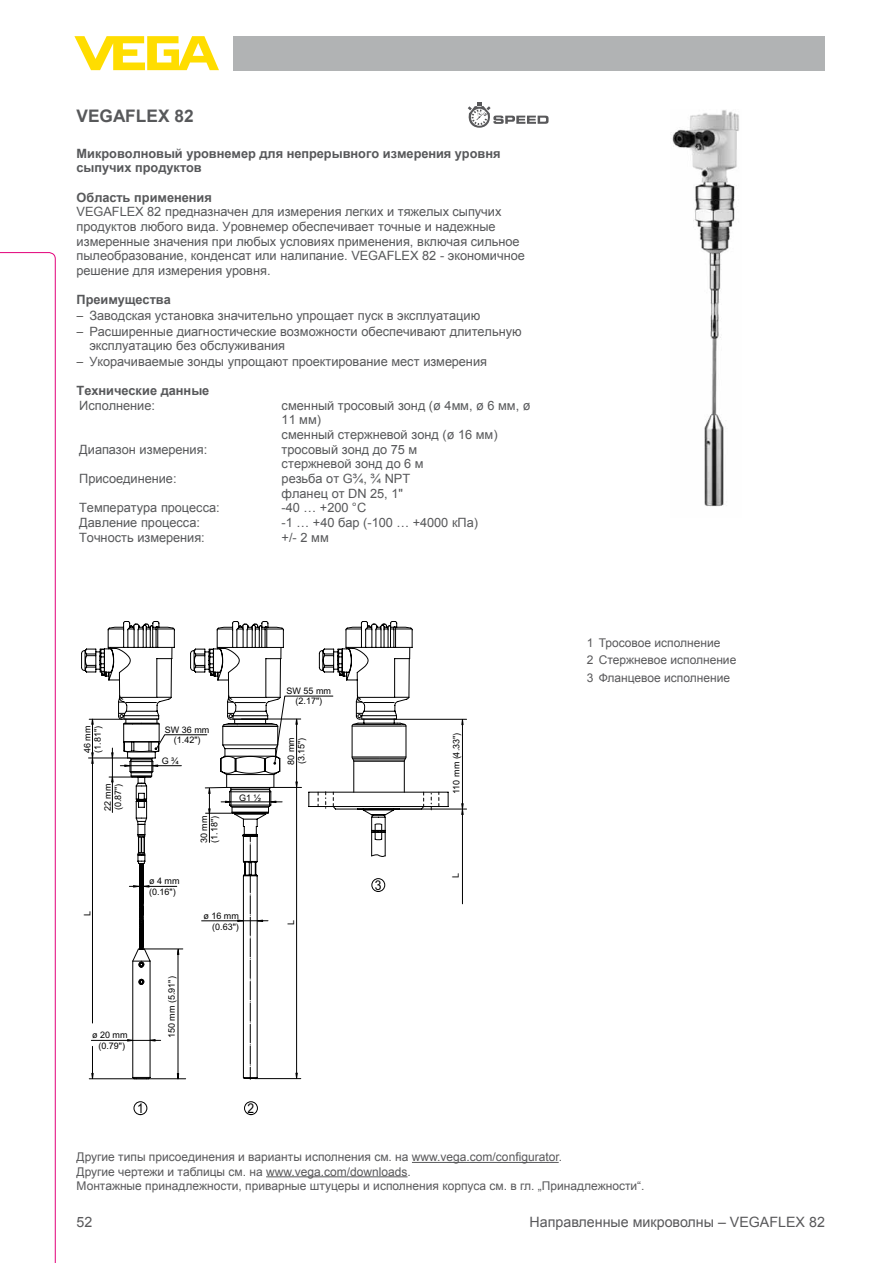
<style>
.page{position:relative;width:893px;height:1263px;background:#fff}
.page>*{position:absolute;margin:0;border:0;box-sizing:border-box;transform-origin:0 0}
.t1{font:700 17.25px "Arial";color:#57585a}
.t2{font:14.25px "Arial";color:#58585a}
.t3{font:13.5px "Arial";color:#000;scale:.9 1}
.t4{font:12.75px/14.7px "Arial";color:#57585a}
.t5{font:700 12.75px/14.7px "Arial";color:#57585a}
.t6{font:12px/17.7px "Arial";color:#58585a}
.t7{font:9px/10.5px "Arial";color:#000}
</style>
<div class="page">
<div style="left:234px;top:36px;width:591px;height:34px;background:#b1b3b4"></div>
<svg style="left:74px;top:36px;width:145px;height:34px"></svg>
<svg style="left:468px;top:102px;width:81px;height:26px"></svg>
<img style="left:672px;top:110px;width:67px;height:397px">
<div style="left:134px;top:1101px;width:13px;height:14px;background:#fff;border:1px solid #000;border-radius:50%"></div>
<div style="left:244px;top:1101px;width:14px;height:14px;background:#fff;border:1px solid #000;border-radius:50%"></div>
<svg style="left:81px;top:621px;width:386px;height:459px"></svg>
<hr style="left:412px;top:1162px;width:147px;height:1px;background:#58585a">
<hr style="left:266px;top:1176px;width:141px;height:1px;background:#58585a">
<svg style="left:0;top:252px;width:56px;height:1011px"></svg>
<h1 class="t1" style="left:77px;top:105px;width:119px">VEGAFLEX 82</h1>
<p class="t5" style="left:77px;top:146px;width:425px">Микроволновый уровнемер для непрерывного измерения уровня сыпучих продуктов</p>
<p class="t5" style="left:77px;top:190px;width:137px">Область применения</p>
<p class="t4" style="left:77px;top:205px;width:450px">VEGAFLEX 82 предназначен для измерения легких и тяжелых сыпучих продуктов любого вида. Уровнемер обеспечивает точные и надежные измеренные значения при любых условиях применения, включая сильное пылеобразование, конденсат или налипание. VEGAFLEX 82 - экономичное решение для измерения уровня.</p>
<p class="t5" style="left:77px;top:293px;width:96px">Преимущества</p>
<p class="t4" style="left:89px;top:308px;width:434px;line-height:15.3px">Заводcкая установка значительно упрощает пуск в эксплуатацию Расширенные диагностические возможности обеспечивают длительную эксплуатацию без обслуживания<br>Укорачиваемые зонды упрощают проектирование мест измерения</p>
<p class="t5" style="left:77px;top:383px;width:134px">Технические данные</p>
<p class="t4" style="left:79px;top:398px;width:77px">Исполнение:</p>
<p class="t4" style="left:282px;top:398px;width:251px">сменный тросовый зонд (ø 4мм, ø 6 мм, ø<br>11 мм)<br>сменный стержневой зонд (ø 16 мм)</p>
<p class="t4" style="left:79px;top:442px;width:129px">Диапазон измерения:</p>
<p class="t4" style="left:282px;top:442px;width:144px">тросовый зонд до 75 м стержневой зонд до 6 м</p>
<p class="t4" style="left:79px;top:471px;width:99px">Присоединение:</p>
<p class="t4" style="left:282px;top:471px;width:130px">резьба от G¾, ¾ NPT фланец от DN 25, 1"</p>
<p class="t4" style="left:79px;top:501px;width:142px">Температура процесса:</p>
<p class="t4" style="left:282px;top:501px;width:86px">-40 … +200 °C</p>
<p class="t4" style="left:79px;top:515px;width:122px">Давление процесса:</p>
<p class="t4" style="left:282px;top:515px;width:198px">-1 … +40 бар (-100 … +4000 кПа)</p>
<p class="t4" style="left:79px;top:530px;width:127px">Точность измерения:</p>
<p class="t4" style="left:282px;top:530px;width:49px">+/- 2 мм</p>
<p class="t7" style="left:82px;top:753px;width:29px;rotate:-90deg">46 mm (1.81")</p>
<p class="t7" style="left:102px;top:811px;width:29px;rotate:-90deg">22 mm (0.87")</p>
<p class="t7" style="left:82px;top:916px;width:6px;rotate:-90deg">L</p>
<p class="t7" style="left:92px;top:1030px;width:37px;text-align:center">ø 20 mm (0.79")</p>
<p class="t7" style="left:165px;top:724px;width:46px;text-align:center">SW 36 mm (1.42")</p>
<p class="t7" style="left:162px;top:756px;width:19px">G ¾</p>
<p class="t7" style="left:149px;top:876px;width:32px">ø 4 mm (0.16")</p>
<p class="t7" style="left:166px;top:1038px;width:63px;rotate:-90deg">150 mm (5.91")</p>
<p class="t7" style="left:199px;top:843px;width:29px;rotate:-90deg">30 mm (1.18")</p>
<p class="t7" style="left:239px;top:793px;width:24px">G1 ½</p>
<p class="t7" style="left:203px;top:911px;width:37px;text-align:right">ø 16 mm (0.63")</p>
<p class="t3" style="left:137px;top:1099px;width:9px">1</p>
<p class="t3" style="left:248px;top:1099px;width:9px">2</p>
<p class="t7" style="left:287px;top:685px;width:46px;text-align:center">SW 55 mm (2.17")</p>
<p class="t7" style="left:286px;top:765px;width:29px;rotate:-90deg">80 mm (3.15")</p>
<p class="t7" style="left:286px;top:925px;width:6px;rotate:-90deg">L</p>
<p class="t3" style="left:375px;top:876px;width:9px">3</p>
<p class="t7" style="left:451px;top:794px;width:63px;rotate:-90deg">110 mm (4.33")</p>
<p class="t7" style="left:451px;top:878px;width:6px;rotate:-90deg">L</p>
<p class="t6" style="left:587px;top:634px;width:151px">1 Тросовое исполнение<br>2 Стержневое исполнение<br>3 Фланцевое исполнение</p>
<p class="t6" style="left:77px;top:1150px;width:570px;line-height:14.4px">Другие типы присоединения и варианты исполнения см. на www.vega.com/configurator.<br>Другие чертежи и таблицы см. на www.vega.com/downloads.<br>Монтажные принадлежности, приварные штуцеры и исполнения корпуса см. в гл. „Принадлежности“.</p>
<p class="t2" style="left:77px;top:1212px;width:17px">52</p>
<p class="t2" style="left:530px;top:1212px;width:297px">Направленные микроволны – VEGAFLEX 82</p>
</div>
